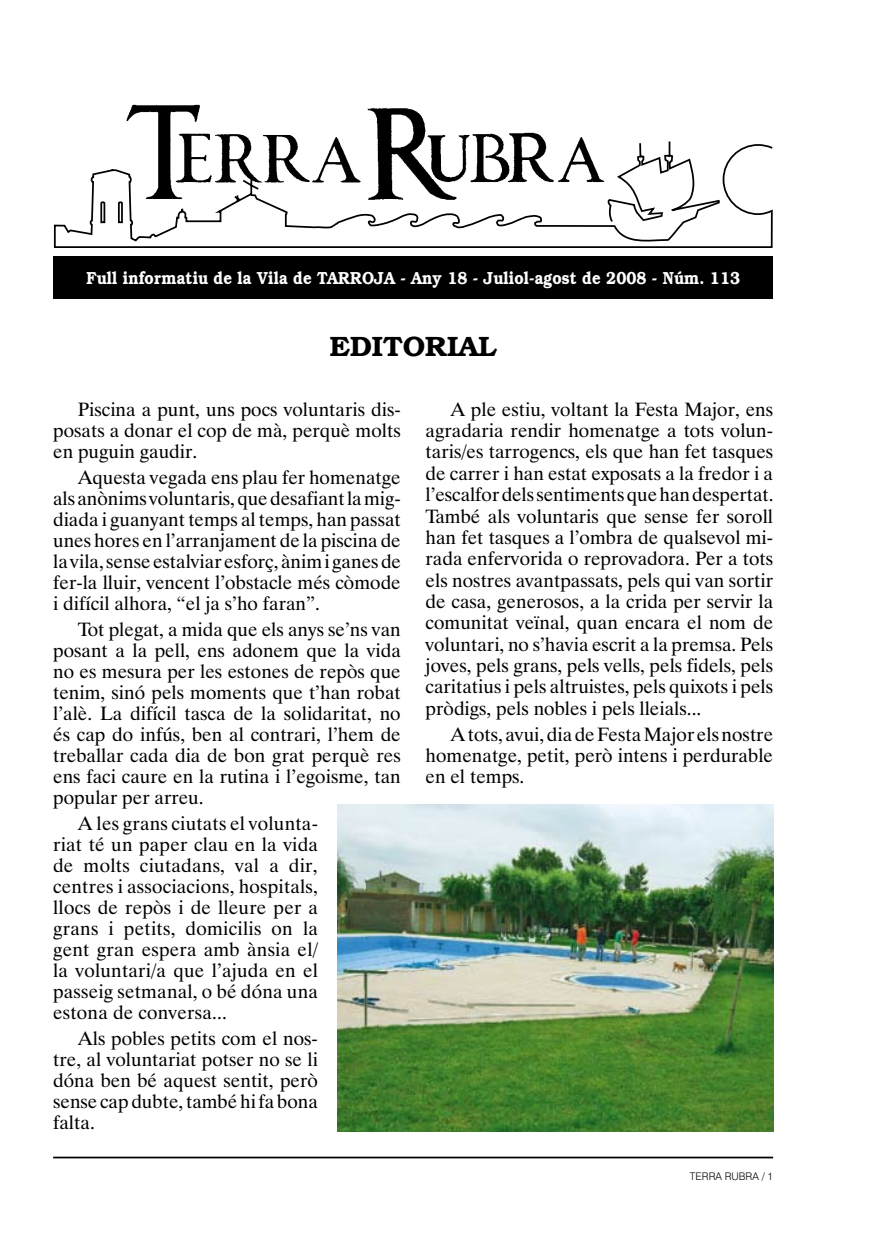
<style>
.page{position:relative;width:869px;height:1241px;background:#fff}
.page>*{position:absolute;margin:0;border:0;box-sizing:border-box;transform-origin:0 0}
.t1{font:600 28px "Bookman";color:#000}
.t2{font:19.25px/21px "Dutch 801 BT";color:#000;text-align:justify}
.t3{font:600 17.5px "Bookman";letter-spacing:.01em;color:#fff;scale:.86 1}
.t4{font:300 10.5px "Swiss 721 BT";color:#000}
</style>
<div class="page">
<hr style="left:53px;top:1156px;width:719px;height:2px;background:#000">
<div style="left:53px;top:257px;width:719px;height:42px;background:#000"></div>
<img style="left:126px;top:104px;width:458px;height:37px">
<svg style="left:53px;top:141px;width:719px;height:107px"></svg>
<img style="left:338px;top:804px;width:434px;height:327px">
<p class="t3" style="left:86px;top:268px;width:761px">Full informatiu de la Vila de TARROJA - Any 18 - Juliol-agost de 2008 - Núm. 113</p>
<h1 class="t1" style="left:330px;top:330px;width:168px">EDITORIAL</h1>
<p class="t2" style="left:53px;top:398px;width:349px;text-indent:25px">Piscina a punt, uns pocs voluntaris dis&shy;posats a donar el cop de mà, perquè molts en puguin gaudir.</p>
<p class="t2" style="left:53px;top:466px;width:349px;text-indent:25px">Aquesta vegada ens plau fer homenatge als anònims voluntaris, que desafiant la mig&shy;diada i guanyant temps al temps, han passat unes hores en l’arranjament de la piscina de la vila, sense estalviar esforç, ànim i ganes de fer-la lluir, vencent l’obstacle més còmode i difícil alhora, “el ja s’ho faran”.</p>
<p class="t2" style="left:53px;top:618px;width:349px;text-indent:25px">Tot plegat, a mida que els anys se’ns van posant a la pell, ens adonem que la vida no es mesura per les estones de repòs que tenim, sinó pels moments que t’han robat l’alè. La difícil tasca de la solidaritat, no és cap do infús, ben al contrari, l’hem de treballar cada dia de bon grat perquè res ens faci caure en la rutina i l’egoisme, tan popular per arreu.</p>
<p class="t2" style="left:53px;top:812px;width:266px;text-indent:25px">A les grans ciutats el volunta&shy;riat té un paper clau en la vida de molts ciutadans, val a dir, centres i associacions, hospitals, llocs de repòs i de lleure per a grans i petits, domicilis on la gent gran espera amb ànsia el/ la voluntari/a que l’ajuda en el passeig setmanal, o bé dóna una estona de conversa...</p>
<p class="t2" style="left:53px;top:1027px;width:266px;text-indent:25px">Als pobles petits com el nos&shy;tre, al voluntariat potser no se li dóna ben bé aquest sentit, però sense cap dubte, també hi fa bona falta.</p>
<p class="t2" style="left:425px;top:398px;width:349px;text-indent:25px">A ple estiu, voltant la Festa Major, ens agradaria rendir homenatge a tots volun&shy;taris/es tarrogencs, els que han fet tasques de carrer i han estat exposats a la fredor i a l’escalfor dels sentiments que han despertat.<br>També als voluntaris que sense fer soroll han fet tasques a l’ombra de qualsevol mi&shy;rada enfervorida o reprovadora. Per a tots els nostres avantpassats, pels qui van sortir de casa, generosos, a la crida per servir la comunitat veïnal, quan encara el nom de voluntari, no s’havia escrit a la premsa. Pels joves, pels grans, pels vells, pels fidels, pels caritatius i pels altruistes, pels quixots i pels pròdigs, pels nobles i pels lleials...</p>
<p class="t2" style="left:425px;top:723px;width:349px;text-indent:25px">A tots, avui, dia de Festa Major els nostre homenatge, petit, però intens i perdurable en el temps.</p>
<p class="t4" style="left:689px;top:1169px;width:85px">TERRA RUBRA / 1</p>
</div>
